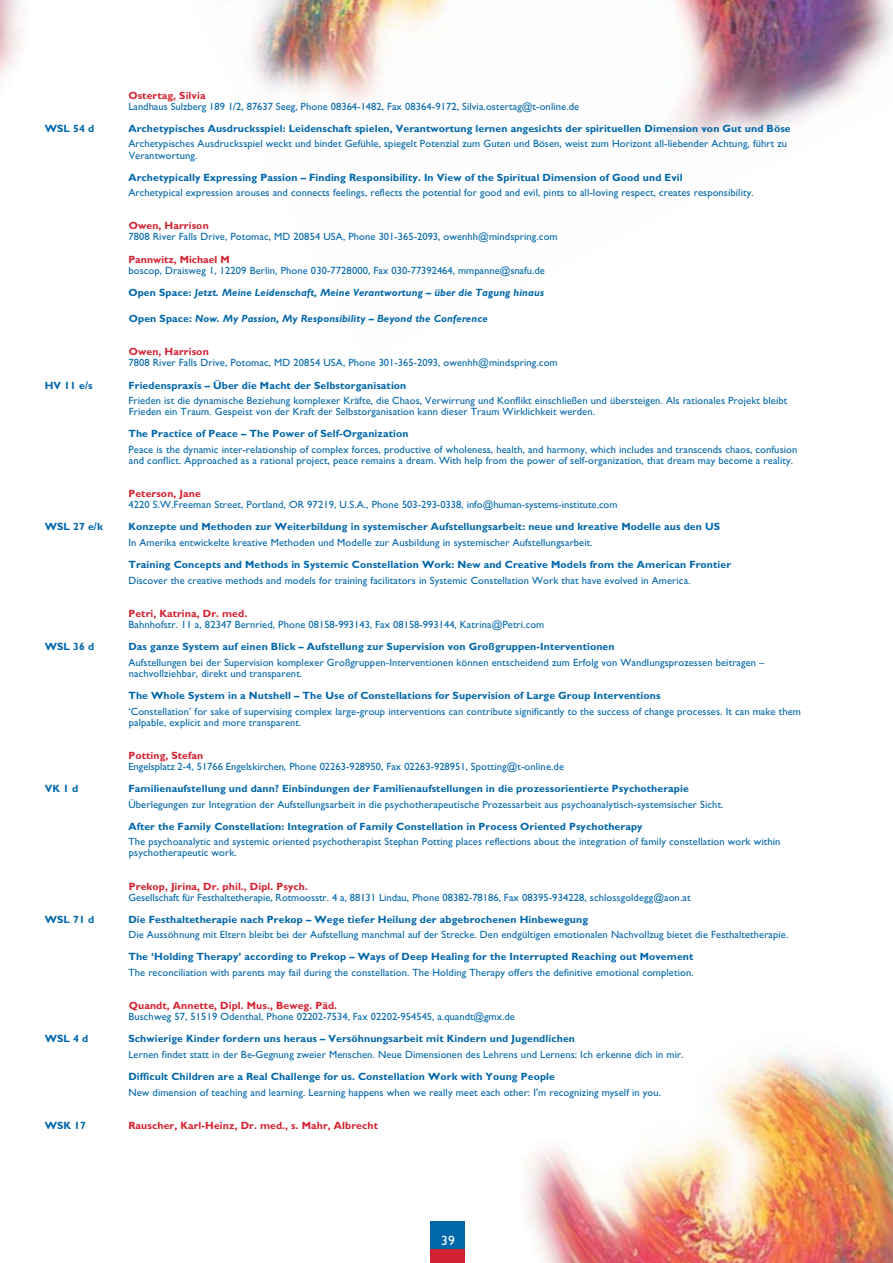
<style>
.page{position:relative;width:893px;height:1263px;background:#fff}
.page>*{position:absolute;margin:0;border:0;box-sizing:border-box;transform-origin:0 0}
.t1{font:13.5px "M Gill Sans";color:#fff}
.t2{font:10.5px/10.9px "M Gill Sans";letter-spacing:.01em;color:#0067aa}
.t3{font:700 10.5px "M Gill Sans";letter-spacing:.01em;color:#0067aa}
.t4{font:700 10.5px "M Gill Sans";letter-spacing:.01em;color:#d32231}
.t5{font:italic 700 10.5px "M Gill Sans";letter-spacing:.01em;color:#0067aa}
.s1{font-weight:700}
.s2{font-weight:700;font-style:italic}
.s3{font-style:normal}
</style>
<div class="page">
<img style="left:252px;top:0;width:640px;height:145px">
<img style="left:526px;top:1048px;width:366px;height:215px">
<div style="left:430px;top:1221px;width:34px;height:42px;background:#0067aa"></div>
<div style="left:430px;top:1249px;width:34px;height:14px;background:#d32231"></div>
<p class="t4" style="left:128px;top:91px;width:79px">Ostertag, Silvia</p>
<p class="t2" style="left:128px;top:102px;width:452px">Landhaus Sulzberg 189 1/2, 87637 Seeg, Phone 08364-1482, Fax 08364-9172, Silvia.ostertag@t-online.de</p>
<p class="t3" style="left:45px;top:124px;width:51px">WSL 54 d</p>
<p class="t3" style="left:128px;top:124px;width:663px">Archetypisches Ausdrucksspiel: Leidenschaft spielen, Verantwortung lernen angesichts der spirituellen Dimension von Gut und Böse</p>
<p class="t2" style="left:128px;top:139px;width:660px">Archetypisches Ausdrucksspiel weckt und bindet Gefühle, spiegelt Potenzial zum Guten und Bösen, weist zum Horizont all-liebender Achtung, führt zu<br>Verantwortung.</p>
<p class="t3" style="left:128px;top:173px;width:555px">Archetypically Expressing Passion – Finding Responsibility. In View of the Spiritual Dimension of Good und Evil</p>
<p class="t2" style="left:128px;top:188px;width:626px">Archetypical expression arouses and connects feelings, reflects the potential for good and evil, pints to all-loving respect, creates responsibility.</p>
<p class="t4" style="left:129px;top:222px;width:81px">Owen, Harrison</p>
<p class="t2" style="left:128px;top:232px;width:430px">7808 River Falls Drive, Potomac, MD 20854 USA, Phone 301-365-2093, owenhh@mindspring.com</p>
<p class="t4" style="left:128px;top:255px;width:103px">Pannwitz, Michael M</p>
<p class="t2" style="left:128px;top:260px;width:417px;line-height:22px">boscop, Draisweg 1, 12209 Berlin, Phone 030-7728000, Fax 030-77392464, mmpanne@snafu.de<br><span class="s1">Open Space:</span> <span class="s2">Jetzt. Meine Leidenschaft, Meine Verantwortung – über die Tagung hinaus</span></p>
<p class="t5" style="left:129px;top:315px;width:360px"><span class="s3">Open Space:</span> Now. My Passion, My Responsibility – Beyond the Conference</p>
<p class="t4" style="left:129px;top:348px;width:81px">Owen, Harrison</p>
<p class="t2" style="left:128px;top:358px;width:430px">7808 River Falls Drive, Potomac, MD 20854 USA, Phone 301-365-2093, owenhh@mindspring.com</p>
<p class="t3" style="left:45px;top:381px;width:49px">HV 11 e/s</p>
<p class="t3" style="left:128px;top:381px;width:279px">Friedenspraxis – Über die Macht der Selbstorganisation</p>
<p class="t2" style="left:128px;top:396px;width:660px">Frieden ist die dynamische Beziehung komplexer Kräfte, die Chaos, Verwirrung und Konflikt einschließen und übersteigen. Als rationales Projekt bleibt<br>Frieden ein Traum. Gespeist von der Kraft der Selbstorganisation kann dieser Traum Wirklichkeit werden.</p>
<p class="t3" style="left:128px;top:430px;width:281px">The Practice of Peace – The Power of Self-Organization</p>
<p class="t2" style="left:128px;top:445px;width:670px">Peace is the dynamic inter-relationship of complex forces, productive of wholeness, health, and harmony, which includes and transcends chaos, confusion and conflict. Approached as a rational project, peace remains a dream. With help from the power of self-organization, that dream may become a reality.</p>
<p class="t4" style="left:128px;top:490px;width:74px">Peterson, Jane</p>
<p class="t2" style="left:128px;top:500px;width:490px">4220 S.W.Freeman Street, Portland, OR 97219, U.S.A., Phone 503-293-0338, info@human-systems-institute.com</p>
<p class="t3" style="left:45px;top:523px;width:59px">WSL 27 e/k</p>
<p class="t3" style="left:128px;top:523px;width:593px">Konzepte und Methoden zur Weiterbildung in systemischer Aufstellungsarbeit: neue und kreative Modelle aus den US</p>
<p class="t2" style="left:128px;top:538px;width:465px">In Amerika entwickelte kreative Methoden und Modelle zur Ausbildung in systemischer Aufstellungsarbeit.</p>
<p class="t3" style="left:128px;top:560px;width:604px">Training Concepts and Methods in Systemic Constellation Work: New and Creative Models from the American Frontier</p>
<p class="t2" style="left:128px;top:576px;width:563px">Discover the creative methods and models for training facilitators in Systemic Constellation Work that have evolved in America.</p>
<p class="t4" style="left:128px;top:609px;width:120px">Petri, Katrina, Dr. med.</p>
<p class="t2" style="left:128px;top:620px;width:417px">Bahnhofstr. 11 a, 82347 Bernried, Phone 08158-993143, Fax 08158-993144, Katrina@Petri.com</p>
<p class="t3" style="left:45px;top:642px;width:51px">WSL 36 d</p>
<p class="t3" style="left:128px;top:642px;width:487px">Das ganze System auf einen Blick – Aufstellung zur Supervision von Großgruppen-Interventionen</p>
<p class="t2" style="left:128px;top:658px;width:637px">Aufstellungen bei der Supervision komplexer Großgruppen-Interventionen können entscheidend zum Erfolg von Wandlungsprozessen beitragen – nachvollziehbar, direkt und transparent.</p>
<p class="t3" style="left:128px;top:691px;width:533px">The Whole System in a Nutshell – The Use of Constellations for Supervision of Large Group Interventions</p>
<p class="t2" style="left:128px;top:706px;width:673px">‘Constellation’ for sake of supervising complex large-group interventions can contribute significantly to the success of change processes. It can make them palpable, explicit and more transparent.</p>
<p class="t4" style="left:128px;top:751px;width:76px">Potting, Stefan</p>
<p class="t2" style="left:128px;top:762px;width:437px">Engelsplatz 2-4, 51766 Engelskirchen, Phone 02263-928950, Fax 02263-928951, Spotting@t-online.de</p>
<p class="t3" style="left:45px;top:784px;width:35px">VK 1 d</p>
<p class="t3" style="left:128px;top:784px;width:561px">Familienaufstellung und dann? Einbindungen der Familienaufstellungen in die prozessorientierte Psychotherapie</p>
<p class="t2" style="left:128px;top:799px;width:596px">Überlegungen zur Integration der Aufstellungsarbeit in die psychotherapeutische Prozessarbeit aus psychoanalytisch-systemsischer Sicht.</p>
<p class="t3" style="left:128px;top:822px;width:515px">After the Family Constellation: Integration of Family Constellation in Process Oriented Psychotherapy</p>
<p class="t2" style="left:128px;top:837px;width:653px">The psychoanalytic and systemic oriented psychotherapist Stephan Potting places reflections about the integration of family constellation work within psychotherapeutic work.</p>
<p class="t4" style="left:129px;top:882px;width:181px">Prekop, Jirina, Dr. phil., Dipl. Psych.</p>
<p class="t2" style="left:128px;top:892px;width:563px">Gesellschaft für Festhaltetherapie, Rotmoosstr. 4 a, 88131 Lindau, Phone 08382-78186, Fax 08395-934228, schlossgoldegg@aon.at</p>
<p class="t3" style="left:45px;top:915px;width:51px">WSL 71 d</p>
<p class="t3" style="left:128px;top:915px;width:461px">Die Festhaltetherapie nach Prekop – Wege tiefer Heilung der abgebrochenen Hinbewegung</p>
<p class="t2" style="left:128px;top:930px;width:661px">Die Aussöhnung mit Eltern bleibt bei der Aufstellung manchmal auf der Strecke. Den endgültigen emotionalen Nachvollzug bietet die Festhaltetherapie.</p>
<p class="t3" style="left:128px;top:953px;width:566px">The ‘Holding Therapy’ according to Prekop – Ways of Deep Healing for the Interrupted Reaching out Movement</p>
<p class="t2" style="left:128px;top:968px;width:566px">The reconciliation with parents may fail during the constellation. The Holding Therapy offers the definitive emotional completion.</p>
<p class="t4" style="left:129px;top:1001px;width:210px">Quandt, Annette, Dipl. Mus., Beweg. Päd.</p>
<p class="t2" style="left:128px;top:1012px;width:387px">Buschweg 57, 51519 Odenthal, Phone 02202-7534, Fax 02202-954545, a.quandt@gmx.de</p>
<p class="t3" style="left:45px;top:1035px;width:45px">WSL 4 d</p>
<p class="t3" style="left:128px;top:1035px;width:448px">Schwierige Kinder fordern uns heraus – Versöhnungsarbeit mit Kindern und Jugendlichen</p>
<p class="t2" style="left:128px;top:1050px;width:556px">Lernen findet statt in der Be-Gegnung zweier Menschen. Neue Dimensionen des Lehrens und Lernens: Ich erkenne dich in mir.</p>
<p class="t3" style="left:128px;top:1072px;width:428px">Difficult Children are a Real Challenge for us. Constellation Work with Young People</p>
<p class="t2" style="left:128px;top:1088px;width:534px">New dimension of teaching and learning. Learning happens when we really meet each other: I'm recognizing myself in you.</p>
<p class="t3" style="left:45px;top:1121px;width:43px">WSK 17</p>
<p class="t4" style="left:128px;top:1121px;width:251px">Rauscher, Karl-Heinz, Dr. med., s. Mahr, Albrecht</p>
<p class="t1" style="left:441px;top:1235px;width:15px">39</p>
</div>
